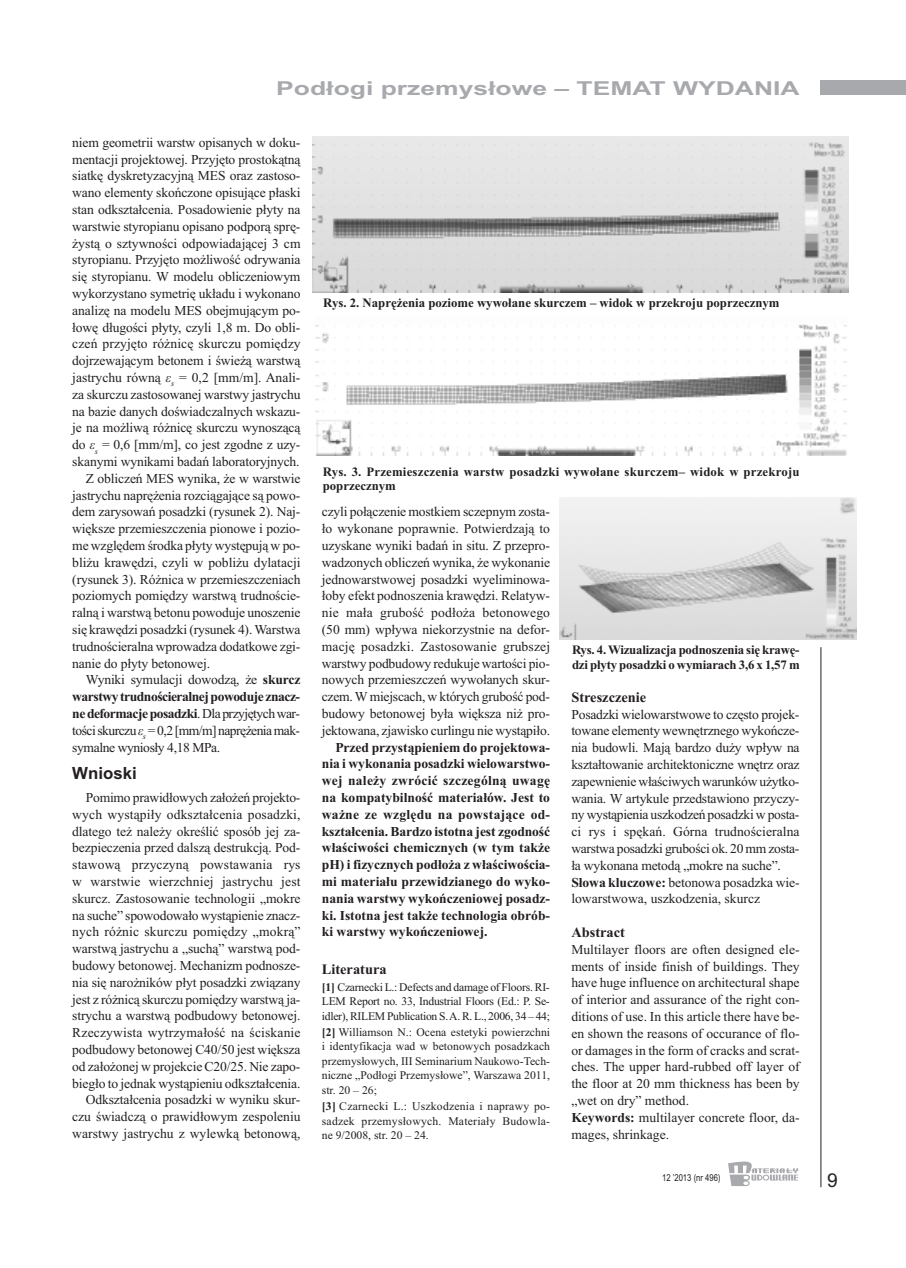
<style>
.page{position:relative;width:906px;height:1268px;background:#fff}
.page>*{position:absolute;margin:0;border:0;box-sizing:border-box;transform-origin:0 0}
.t1{font:700 19.2px "Arial";color:#a8a9ad;scale:1.38 1}
.t2{font:19.2px "Arial";color:#231f20}
.t3{font:700 16.8px "Arial";color:#231f20}
.t4{font:700 14.4px "Times New Roman";color:#231f20}
.t5{font:13.65px/16.8px "Times New Roman";letter-spacing:-.01em;color:#231f20}
.t6{font:700 13.65px "Times New Roman";color:#231f20}
.t7{font:700 13.65px "Times New Roman";letter-spacing:-.035em;color:#231f20}
.t8{font:13.65px "Times New Roman";letter-spacing:.01em;color:#231f20}
.t9{font:700 13.65px "Times New Roman";letter-spacing:.02em;color:#231f20}
.t10{font:13.65px "Times New Roman";letter-spacing:-.04em;color:#231f20}
.t11{font:13.65px "Times New Roman";letter-spacing:-.03em;color:#231f20}
.t12{font:700 12.75px/14.4px "Times New Roman";color:#231f20}
.t13{font:11.7px/14.4px "Times New Roman";color:#231f20;text-align:justify}
.t14{font:9.6px "Arial";color:#231f20;scale:.8 1}
.s1{font-style:italic}
.s2{font-weight:700}
.s3{font-weight:400}
</style>
<div class="page">
<div style="left:821px;top:81px;width:85px;height:14px;background:#a8a9ad"></div>
<hr style="left:820px;top:647px;width:1px;height:539px;background:#231f20">
<svg style="left:728px;top:1161px;width:70px;height:24px"></svg>
<img style="left:312px;top:136px;width:536px;height:156px">
<img style="left:315px;top:324px;width:532px;height:131px">
<img style="left:559px;top:497px;width:297px;height:142px">
<p class="t1" style="left:276px;top:77px;width:381px">Podłogi przemysłowe – TEMAT WYDANIA</p>
<p class="t5" style="left:72px;top:134px;width:230px">niem geometrii warstw opisanych w doku-</p>
<p class="t5" style="left:72px;top:150px;width:230px">mentacji projektowej. Przyjęto prostokątną</p>
<p class="t5" style="left:72px;top:167px;width:230px">siatkę dyskretyzacyjną MES oraz zastoso-</p>
<p class="t5" style="left:72px;top:184px;width:230px">wano elementy skończone opisujące płaski</p>
<p class="t5" style="left:72px;top:201px;width:230px">stan odkształcenia. Posadowienie płyty na</p>
<p class="t5" style="left:72px;top:218px;width:230px">warstwie styropianu opisano podporą sprę-</p>
<p class="t5" style="left:72px;top:234px;width:230px">żystą o sztywności odpowiadającej 3 cm</p>
<p class="t5" style="left:72px;top:251px;width:230px">styropianu. Przyjęto możliwość odrywania</p>
<p class="t5" style="left:72px;top:268px;width:230px">się styropianu. W modelu obliczeniowym</p>
<p class="t5" style="left:72px;top:285px;width:230px">wykorzystano symetrię układu i wykonano</p>
<p class="t5" style="left:72px;top:301px;width:230px">analizę na modelu MES obejmującym po-</p>
<p class="t5" style="left:72px;top:318px;width:230px">łowę długości płyty, czyli 1,8 m. Do obli-</p>
<p class="t5" style="left:72px;top:335px;width:230px">czeń przyjęto różnicę skurczu pomiędzy</p>
<p class="t5" style="left:72px;top:352px;width:230px">dojrzewającym betonem i świeżą warstwą</p>
<p class="t5" style="left:72px;top:369px;width:230px">jastrychu równą <span class="s1">ε</span><sub>s</sub> = 0,2 [mm/m]. Anali-</p>
<p class="t5" style="left:72px;top:385px;width:230px">za skurczu zastosowanej warstwy jastrychu</p>
<p class="t5" style="left:72px;top:402px;width:230px">na bazie danych doświadczalnych wskazu-</p>
<p class="t5" style="left:72px;top:419px;width:230px">je na możliwą różnicę skurczu wynoszącą</p>
<p class="t5" style="left:72px;top:436px;width:230px">do <span class="s1">ε</span><sub>s</sub> = 0,6 [mm/m], co jest zgodne z uzy-</p>
<p class="t5" style="left:72px;top:453px;width:229px">skanymi wynikami badań laboratoryjnych.</p>
<p class="t5" style="left:86px;top:469px;width:216px">Z obliczeń MES wynika, że w warstwie</p>
<p class="t5" style="left:72px;top:486px;width:230px">jastrychu naprężenia rozciągające są powo-</p>
<p class="t5" style="left:72px;top:503px;width:230px">dem zarysowań posadzki (rysunek 2). Naj-</p>
<p class="t5" style="left:72px;top:520px;width:230px">większe przemieszczenia pionowe i pozio-</p>
<p class="t5" style="left:72px;top:536px;width:230px">me względem środka płyty występują w po-</p>
<p class="t5" style="left:72px;top:553px;width:230px">bliżu krawędzi, czyli w pobliżu dylatacji</p>
<p class="t5" style="left:72px;top:570px;width:230px">(rysunek 3). Różnica w przemieszczeniach</p>
<p class="t5" style="left:72px;top:587px;width:230px">poziomych pomiędzy warstwą trudnoście-</p>
<p class="t5" style="left:72px;top:604px;width:230px">ralną i warstwą betonu powoduje unoszenie</p>
<p class="t5" style="left:72px;top:620px;width:230px">się krawędzi posadzki (rysunek 4). Warstwa</p>
<p class="t5" style="left:72px;top:637px;width:230px">trudnościeralna wprowadza dodatkowe zgi-</p>
<p class="t5" style="left:72px;top:654px;width:139px">nanie do płyty betonowej.</p>
<p class="t5" style="left:86px;top:671px;width:216px">Wyniki symulacji dowodzą, że <span class="s2">skurcz</span></p>
<p class="t7" style="left:72px;top:688px;width:229px">warstwy trudnościeralnej powoduje znacz-</p>
<p class="t7" style="left:72px;top:705px;width:229px">ne deformacje posadzki<span class="s3">. Dla przyjętych war-</span></p>
<p class="t10" style="left:72px;top:722px;width:229px">tości skurczu <span class="s1">ε</span><sub>s</sub> = 0,2 [mm/m] naprężenia mak-</p>
<p class="t11" style="left:72px;top:738px;width:149px">symalne wyniosły 4,18 MPa.</p>
<p class="t3" style="left:72px;top:763px;width:66px">Wnioski</p>
<p class="t5" style="left:72px;top:788px;width:230px;text-align:right">Pomimo prawidłowych założeń projekto&shy;wych wystąpiły odkształcenia posadzki, dlatego też należy określić sposób jej za&shy;bezpieczenia przed dalszą destrukcją. Pod&shy;stawową przyczyną powstawania rys w warstwie wierzchniej jastrychu jest skurcz. Zastosowanie technologii „mokre na suche” spowodowało wystąpienie znacz&shy;nych różnic skurczu pomiędzy „mokrą” warstwą jastrychu a „suchą” warstwą pod&shy;budowy betonowej. Mechanizm podnosze&shy;nia się narożników płyt posadzki związany jest z różnicą skurczu pomiędzy warstwą ja&shy;strychu a warstwą podbudowy betonowej.<br>Rzeczywista wytrzymałość na ściskanie podbudowy betonowej C40/50 jest większa od założonej w projekcie C20/25. Nie zapo&shy;biegło to jednak wystąpieniu odkształcenia.<br>Odkształcenia posadzki w wyniku skur&shy;czu świadczą o prawidłowym zespoleniu warstwy jastrychu z wylewką betonową,</p>
<p class="t12" style="left:323px;top:296px;width:458px">Rys. 2. Naprężenia poziome wywołane skurczem – widok w przekroju poprzecznym</p>
<p class="t12" style="left:323px;top:464px;width:478px">Rys. 3. Przemieszczenia warstw posadzki wywołane skurczem– widok w przekroju poprzecznym</p>
<p class="t5" style="left:322px;top:503px;width:230px">czyli połączenie mostkiem sczepnym zosta-</p>
<p class="t5" style="left:322px;top:520px;width:230px">ło wykonane poprawnie. Potwierdzają to</p>
<p class="t5" style="left:322px;top:536px;width:230px">uzyskane wyniki badań in situ. Z przepro-</p>
<p class="t5" style="left:322px;top:553px;width:230px">wadzonych obliczeń wynika, że wykonanie</p>
<p class="t5" style="left:322px;top:570px;width:230px">jednowarstwowej posadzki wyeliminowa-</p>
<p class="t5" style="left:322px;top:587px;width:230px">łoby efekt podnoszenia krawędzi. Relatyw-</p>
<p class="t8" style="left:322px;top:604px;width:230px">nie mała grubość podłoża betonowego</p>
<p class="t5" style="left:322px;top:620px;width:230px">(50 mm) wpływa niekorzystnie na defor-</p>
<p class="t8" style="left:322px;top:638px;width:230px">mację posadzki. Zastosowanie grubszej</p>
<p class="t5" style="left:322px;top:654px;width:230px">warstwy podbudowy redukuje wartości pio-</p>
<p class="t5" style="left:322px;top:671px;width:230px">nowych przemieszczeń wywołanych skur-</p>
<p class="t5" style="left:322px;top:688px;width:230px">czem. W miejscach, w których grubość pod-</p>
<p class="t5" style="left:322px;top:704px;width:230px">budowy betonowej była większa niż pro-</p>
<p class="t5" style="left:322px;top:721px;width:230px">jektowana, zjawisko curlingu nie wystąpiło.</p>
<p class="t6" style="left:335px;top:738px;width:216px">Przed przystąpieniem do projektowa-</p>
<p class="t6" style="left:322px;top:755px;width:230px">nia i wykonania posadzki wielowarstwo-</p>
<p class="t9" style="left:322px;top:772px;width:230px">wej należy zwrócić szczególną uwagę</p>
<p class="t6" style="left:322px;top:789px;width:230px">na kompatybilność materiałów. Jest to</p>
<p class="t9" style="left:322px;top:805px;width:230px">ważne ze względu na powstające od-</p>
<p class="t6" style="left:322px;top:822px;width:230px">kształcenia. Bardzo istotna jest zgodność</p>
<p class="t6" style="left:322px;top:839px;width:230px">właściwości chemicznych (w tym także</p>
<p class="t6" style="left:322px;top:856px;width:230px">pH) i fizycznych podłoża z właściwościa-</p>
<p class="t6" style="left:322px;top:873px;width:230px">mi materiału przewidzianego do wyko-</p>
<p class="t6" style="left:322px;top:889px;width:230px">nania warstwy wykończeniowej posadz-</p>
<p class="t6" style="left:322px;top:906px;width:230px">ki. Istotna jest także technologia obrób-</p>
<p class="t6" style="left:322px;top:923px;width:167px">ki warstwy wykończeniowej.</p>
<p class="t4" style="left:322px;top:960px;width:66px">Literatura</p>
<p class="t13" style="left:322px;top:979px;width:230px"><span class="s2">[1]</span> Czarnecki L.: Defects and damage of Floors. RI-LEM Report no. 33, Industrial Floors (Ed.: P. Se&shy;idler), RILEM Publication S.A. R. L., 2006, 34 – 44;</p>
<p class="t13" style="left:322px;top:1024px;width:230px"><span class="s2">[2]</span> Williamson N.: Ocena estetyki powierzchni i identyfikacja wad w betonowych posadzkach przemysłowych, III Seminarium Naukowo-Tech&shy;niczne „Podłogi Przemysłowe”, Warszawa 2011, str. 20 – 26;</p>
<p class="t13" style="left:322px;top:1098px;width:230px"><span class="s2">[3]</span> Czarnecki L.: Uszkodzenia i naprawy po&shy;sadzek przemysłowych. Materiały Budowla&shy;ne 9/2008, str. 20 – 24.</p>
<p class="t12" style="left:572px;top:642px;width:229px">Rys. 4. Wizualizacja podnoszenia się krawę&shy;dzi płyty posadzki o wymiarach 3,6 x 1,57 m</p>
<p class="t4" style="left:571px;top:688px;width:76px">Streszczenie</p>
<p class="t5" style="left:571px;top:705px;width:230px">Posadzki wielowarstwowe to często projek&shy;towane elementy wewnętrznego wykończe&shy;nia budowli. Mają bardzo duży wpływ na kształtowanie architektoniczne wnętrz oraz zapewnienie właściwych warunków użytko&shy;wania. W artykule przedstawiono przyczy&shy;ny wystąpienia uszkodzeń posadzki w posta&shy;ci rys i spękań. Górna trudnościeralna warstwa posadzki grubości ok. 20 mm zosta&shy;ła wykonana metodą „mokre na suche”.<br><span class="s2">Słowa kluczowe:</span> betonowa posadzka wie&shy;lowarstwowa, uszkodzenia, skurcz</p>
<p class="t4" style="left:571px;top:923px;width:55px">Abstract</p>
<p class="t5" style="left:571px;top:940px;width:230px">Multilayer floors are often designed ele&shy;ments of inside finish of buildings. They have huge influence on architectural shape of interior and assurance of the right con&shy;ditions of use. In this article there have be&shy;en shown the reasons of occurance of flo&shy;or damages in the form of cracks and scrat&shy;ches. The upper hard-rubbed off layer of the floor at 20 mm thickness has been by „wet on dry” method.<br><span class="s2">Keywords:</span> multilayer concrete floor, da&shy;mages, shrinkage.</p>
<p class="t14" style="left:662px;top:1171px;width:75px">12 ’2013 (nr 496)</p>
<p class="t2" style="left:827px;top:1168px;width:12px">9</p>
</div>
